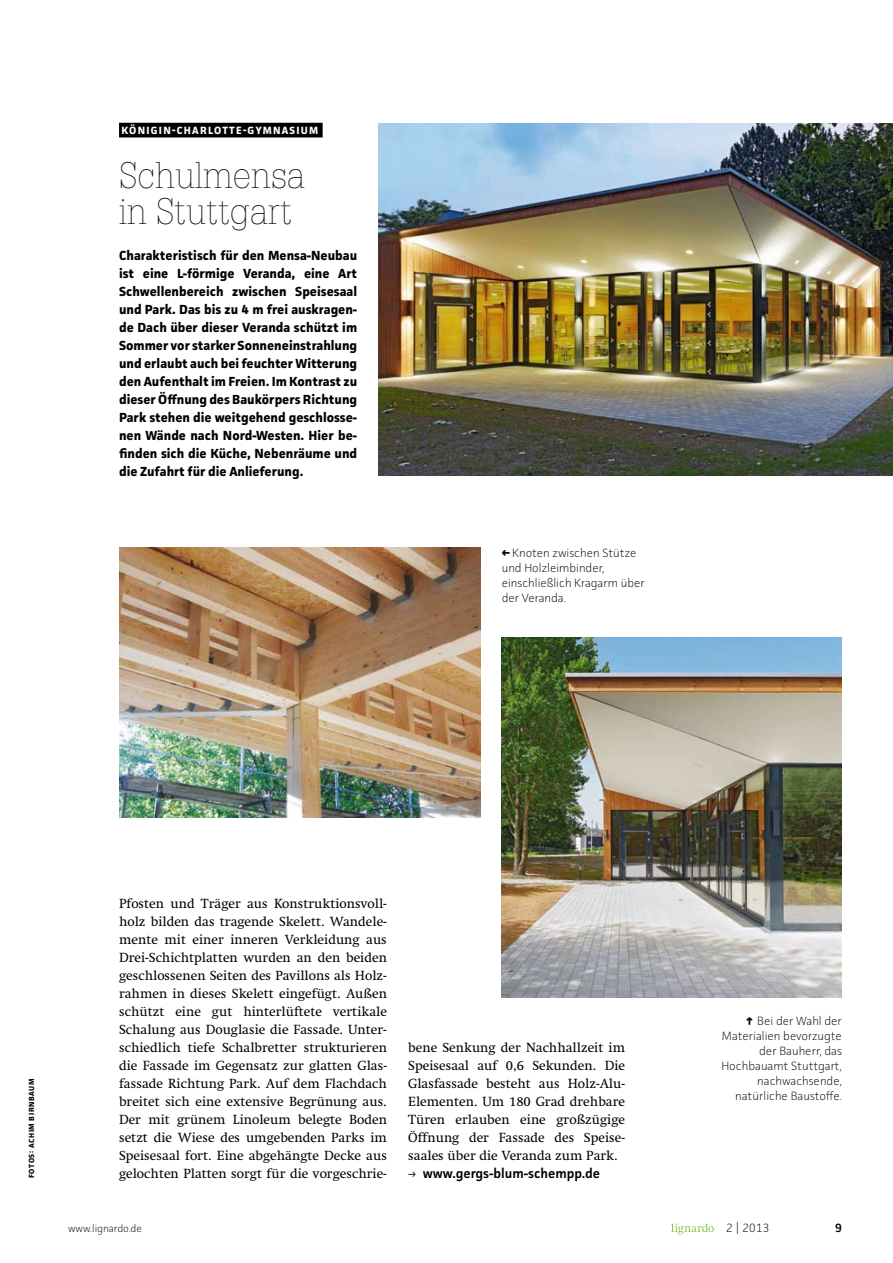
<style>
.page{position:relative;width:893px;height:1263px;background:#fff}
.page>*{position:absolute;margin:0;border:0;box-sizing:border-box;transform-origin:0 0}
.t1{font:100 36px/36px "Glypha LT Pro";color:#000}
.t2{font:13.5px/18px "Swift LT Pro";color:#000;text-align:justify}
.t3{font:600 13.5px "Facit";color:#000}
.t4{font:700 13.2px/18px "Facit";color:#000;text-align:justify}
.t5{font:200 12px/15px "Facit";color:#000}
.t6{font:600 12px "Facit";color:#000}
.t7{font:700 10.5px "Facit";letter-spacing:.12em;color:#fff}
.t8{font:200 10.5px "Facit";color:#000}
.t9{font:700 7.5px "Facit";letter-spacing:.08em;color:#000}
.s1{font-weight:700}
.s2{font-weight:300}
</style>
<div class="page">
<img style="left:378px;top:123px;width:515px;height:353px">
<div style="left:119px;top:123px;width:204px;height:14px;background:#000"></div>
<img style="left:119px;top:548px;width:361px;height:270px">
<img style="left:502px;top:638px;width:340px;height:360px">
<svg style="left:671px;top:1223px;width:43px;height:11px"></svg>
<p class="t7" style="left:121px;top:124px;width:198px">Königin-Charlotte-Gymnasium</p>
<h1 class="t1" style="left:119px;top:158px;width:188px">Schulmensa in Stuttgart</h1>
<p class="t4" style="left:119px;top:246px;width:240px">Charakteristisch für den Mensa-Neubau ist eine L-förmige Veranda, eine Art Schwellenbereich zwischen Speisesaal und Park. Das bis zu 4 m frei auskragen&shy;de Dach über dieser Veranda schützt im Sommer vor starker Sonneneinstrahlung und erlaubt auch bei feuchter Witterung den Aufenthalt im Freien. Im Kontrast zu dieser Öffnung des Baukörpers Richtung Park stehen die weitgehend geschlosse&shy;nen Wände nach Nord-Westen. Hier be&shy;finden sich die Küche, Nebenräume und die Zufahrt für die Anlieferung.</p>
<p class="t5" style="left:502px;top:545px;width:145px"><span class="s1">←</span> Knoten zwischen Stütze und Holzleimbinder, einschließlich Kragarm über der Veranda.</p>
<p class="t9" style="left:27px;top:1178px;width:101px;rotate:-90deg">Fotos: Achim Birnbaum</p>
<p class="t2" style="left:119px;top:894px;width:269px">Pfosten und Träger aus Konstruktionsvoll&shy;holz bilden das tragende Skelett. Wandele&shy;mente mit einer inneren Verkleidung aus Drei-Schichtplatten wurden an den beiden geschlossenen Seiten des Pavillons als Holz&shy;rahmen in dieses Skelett eingefügt. Außen schützt eine gut hinterlüftete vertikale Schalung aus Douglasie die Fassade. Unter&shy;schiedlich tiefe Schalbretter strukturieren die Fassade im Gegensatz zur glatten Glas&shy;fassade Richtung Park. Auf dem Flachdach breitet sich eine extensive Begrünung aus.<br>Der mit grünem Linoleum belegte Boden setzt die Wiese des umgebenden Parks im Speisesaal fort. Eine abgehängte Decke aus gelochten Platten sorgt für die vorgeschrie-</p>
<p class="t2" style="left:408px;top:1038px;width:218px">bene Senkung der Nachhallzeit im Speisesaal auf 0,6 Sekunden. Die Glasfassade besteht aus Holz-Alu-Elementen. Um 180 Grad drehbare Türen erlauben eine großzügige Öffnung der Fassade des Speise&shy;saales über die Veranda zum Park.</p>
<p class="t3" style="left:408px;top:1165px;width:193px"><span class="s2">→</span> www.gergs-blum-schempp.de</p>
<p class="t5" style="left:721px;top:1013px;width:122px;text-align:right"><span class="s1">↑</span> Bei der Wahl der<br>Materialien bevorzugte der Bauherr, das<br>Hochbauamt Stuttgart, nachwachsende, natürliche Baustoffe.</p>
<p class="t8" style="left:68px;top:1222px;width:76px">www.lignardo.de</p>
<p class="t5" style="left:726px;top:1220px;width:45px">2 | 2013</p>
<p class="t6" style="left:835px;top:1220px;width:8px">9</p>
</div>
